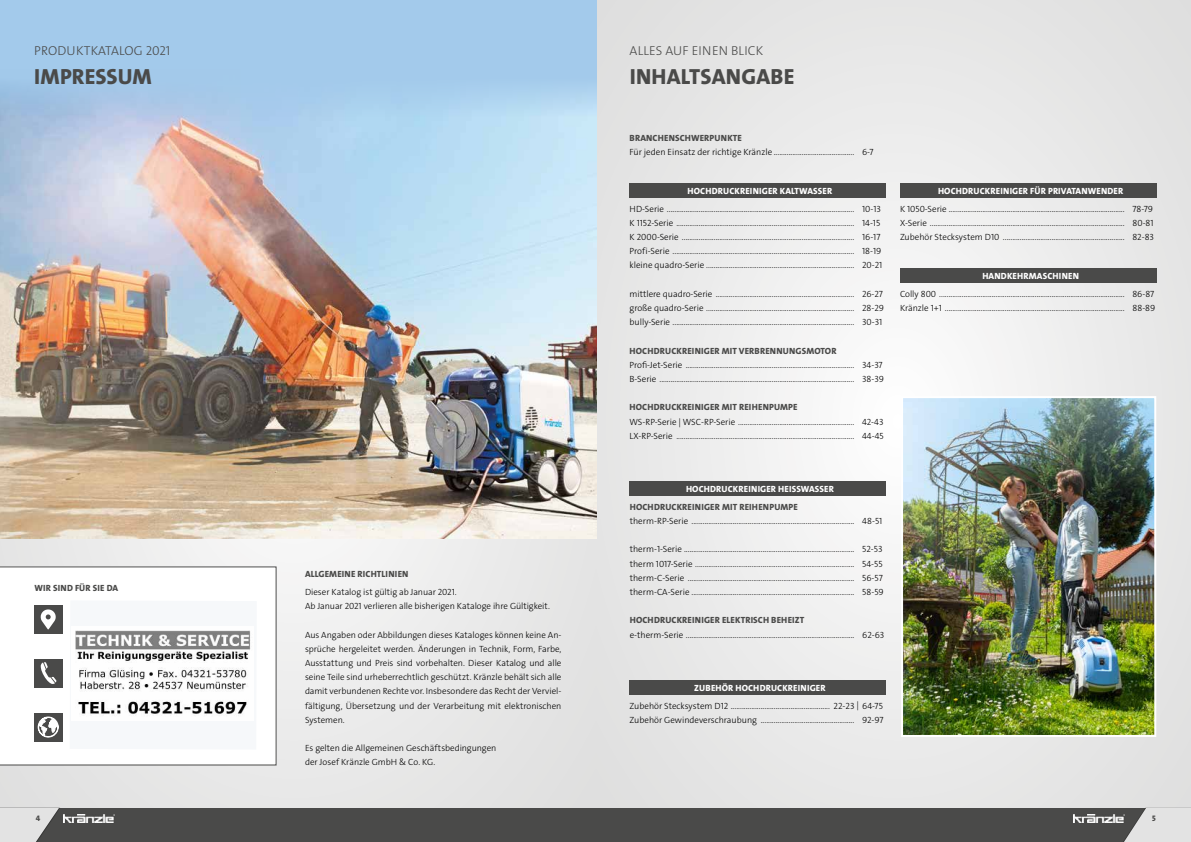
<style>
.page{position:relative;width:1191px;height:842px;background:#fff}
.page>*{position:absolute;margin:0;border:0;box-sizing:border-box;transform-origin:0 0}
.t1{font:22px "The Sans LP8 Ex Bld";letter-spacing:.01em;color:#4a4a49}
.t2{font:13px "The Sans LP3 Lig";letter-spacing:.015em;color:#4a4a49}
.t3{font:9px/14.2px "The Sans LP3 Lig";color:#000}
.t4{font:9px "The Sans LP8 Ex Bld";letter-spacing:.015em;color:#4a4a49}
.t5{font:9px "The Sans LP8 Ex Bld";letter-spacing:.015em;color:#fff}
.t6{font:8px "The Sans LP8 Ex Bld";color:#4a4a49}
</style>
<div class="page">
<svg style="left:595px;top:0;width:596px;height:807px"></svg>
<div style="left:0;top:0;width:595px;height:842px;background:#e8e8e8"></div>
<div style="left:596px;top:807px;width:595px;height:35px;background:#4a4a49"></div>
<div style="left:0;top:807px;width:596px;height:35px;background:#4a4a49"></div>
<svg style="left:0;top:808px;width:59px;height:34px"></svg>
<svg style="left:1118px;top:807px;width:73px;height:35px"></svg>
<img style="left:1073px;top:814px;width:51px;height:8px">
<img style="left:63px;top:814px;width:51px;height:8px">
<div style="left:0;top:566px;width:276px;height:199px;background:#fff"></div>
<div style="left:0;top:0;width:596px;height:538px;background:#a3caeb"></div>
<img style="left:0;top:89px;width:596px;height:449px">
<div style="left:34px;top:605px;width:28px;height:29px;background:#4a4a49"></div>
<svg style="left:41px;top:609px;width:15px;height:20px"></svg>
<div style="left:34px;top:659px;width:28px;height:28px;background:#4a4a49"></div>
<svg style="left:41px;top:662px;width:15px;height:22px"></svg>
<div style="left:34px;top:713px;width:28px;height:28px;background:#4a4a49"></div>
<svg style="left:38px;top:717px;width:21px;height:20px"></svg>
<img style="left:904px;top:399px;width:249px;height:335px">
<div style="left:901px;top:396px;width:255px;height:341px;border:2px solid #fff"></div>
<div style="left:629px;top:183px;width:257px;height:14px;background:#4a4a49"></div>
<div style="left:629px;top:481px;width:257px;height:14px;background:#4a4a49"></div>
<div style="left:900px;top:183px;width:256px;height:14px;background:#4a4a49"></div>
<div style="left:629px;top:680px;width:257px;height:14px;background:#4a4a49"></div>
<div style="left:900px;top:269px;width:256px;height:14px;background:#4a4a49"></div>
<div style="left:70px;top:600px;width:187px;height:149px;background:#f6f8fa"></div>
<img style="left:72px;top:626px;width:181px;height:95px">
<h2 class="t2" style="left:34px;top:43px;width:138px">PRODUKTKATALOG 2021</h2>
<h1 class="t1" style="left:34px;top:62px;width:119px">IMPRESSUM</h1>
<p class="t4" style="left:34px;top:583px;width:85px">WIR SIND FÜR SIE DA</p>
<p class="t4" style="left:305px;top:568px;width:105px">ALLGEMEINE RICHTLINIEN</p>
<p class="t3" style="left:305px;top:585px;width:246px">Dieser Katalog ist gültig ab Januar 2021.<br>Ab Januar 2021 verlieren alle bisherigen Kataloge ihre Gültigkeit.</p>
<p class="t3" style="left:305px;top:627px;width:258px;text-align:justify">Aus Angaben oder Abbildungen dieses Kataloges können keine An&shy;sprüche hergeleitet werden. Änderungen in Technik, Form, Farbe, Ausstattung und Preis sind vorbehalten. Dieser Katalog und alle seine Teile sind urheberrechtlich geschützt. Kränzle behält sich alle damit verbundenen Rechte vor. Insbesondere das Recht der Verviel&shy;fältigung, Übersetzung und der Verarbeitung mit elektronischen Systemen.</p>
<p class="t3" style="left:305px;top:741px;width:193px">Es gelten die Allgemeinen Geschäftsbedingungen der Josef Kränzle GmbH &amp; Co. KG.</p>
<h2 class="t2" style="left:629px;top:43px;width:135px">ALLES AUF EINEN BLICK</h2>
<h1 class="t1" style="left:629px;top:62px;width:166px">INHALTSANGABE</h1>
<p class="t4" style="left:629px;top:132px;width:114px">BRANCHENSCHWERPUNKTE</p>
<p class="t3" style="left:629px;top:145px;width:226px">Für jeden Einsatz der richtige Kränzle ...........................................</p>
<p class="t3" style="left:862px;top:145px;width:13px">6-7</p>
<p class="t5" style="left:687px;top:185px;width:146px">HOCHDRUCKREINIGER KALTWASSER</p>
<p class="t3" style="left:629px;top:201px;width:226px;text-align:justify">HD-Serie ....................................................................................................<br>K 1152-Serie ...............................................................................................<br>K 2000-Serie ............................................................................................<br>Profi-Serie ................................................................................................. kleine quadro-Serie ...............................................................................</p>
<p class="t3" style="left:629px;top:287px;width:226px;text-align:justify">mittlere quadro-Serie .......................................................................... große quadro-Serie ............................................................................... bully-Serie .................................................................................................</p>
<p class="t4" style="left:629px;top:345px;width:208px">HOCHDRUCKREINIGER MIT VERBRENNUNGSMOTOR</p>
<p class="t3" style="left:629px;top:358px;width:226px">Profi-Jet-Serie ..........................................................................................<br>B-Serie ........................................................................................................</p>
<p class="t4" style="left:629px;top:401px;width:169px">HOCHDRUCKREINIGER MIT REIHENPUMPE</p>
<p class="t3" style="left:629px;top:414px;width:226px">WS-RP-Serie | WSC-RP-Serie ..............................................................<br>LX-RP-Serie ...............................................................................................</p>
<p class="t3" style="left:862px;top:201px;width:22px">10-13<br>14-15<br>16-17<br>18-19<br>20-21</p>
<p class="t3" style="left:862px;top:287px;width:24px">26-27<br>28-29<br>30-31</p>
<p class="t3" style="left:862px;top:358px;width:24px">34-37<br>38-39</p>
<p class="t3" style="left:862px;top:414px;width:23px">42-43<br>44-45</p>
<p class="t5" style="left:938px;top:185px;width:187px">HOCHDRUCKREINIGER FÜR PRIVATANWENDER</p>
<p class="t3" style="left:900px;top:201px;width:226px;text-align:justify">K 1050-Serie ..............................................................................................<br>X-Serie ........................................................................................................<br>Zubehör Stecksystem D10 .................................................................</p>
<p class="t3" style="left:1132px;top:201px;width:23px;text-align:justify">78-79<br>80-81<br>82-83</p>
<p class="t5" style="left:982px;top:271px;width:98px">HANDKEHRMASCHINEN</p>
<p class="t3" style="left:900px;top:287px;width:226px">Colly 800 ...................................................................................................<br>Kränzle 1+1 ................................................................................................</p>
<p class="t3" style="left:1132px;top:287px;width:24px">86-87<br>88-89</p>
<p class="t5" style="left:686px;top:483px;width:149px">HOCHDRUCKREINIGER HEISSWASSER</p>
<p class="t4" style="left:630px;top:501px;width:169px">HOCHDRUCKREINIGER MIT REIHENPUMPE</p>
<p class="t3" style="left:630px;top:514px;width:226px">therm-RP-Serie .......................................................................................</p>
<p class="t3" style="left:630px;top:542px;width:226px;text-align:justify">therm-1-Serie ........................................................................................... therm 1017-Serie ..................................................................................... therm-C-Serie ......................................................................................... therm-CA-Serie .......................................................................................</p>
<p class="t4" style="left:630px;top:615px;width:176px">HOCHDRUCKREINIGER ELEKTRISCH BEHEIZT</p>
<p class="t3" style="left:630px;top:627px;width:226px">e-therm-Serie ..........................................................................................</p>
<p class="t3" style="left:862px;top:514px;width:21px">48-51</p>
<p class="t3" style="left:862px;top:542px;width:23px">52-53<br>54-55<br>56-57<br>58-59</p>
<p class="t3" style="left:862px;top:627px;width:24px">62-63</p>
<p class="t5" style="left:694px;top:682px;width:133px">ZUBEHÖR HOCHDRUCKREINIGER</p>
<p class="t3" style="left:629px;top:698px;width:255px;text-align:right">Zubehör Stecksystem D12 ..................................................... 22-23 | 64-75<br>92-97</p>
<p class="t3" style="left:629px;top:713px;width:226px">Zubehör Gewindeverschraubung ..................................................</p>
<p class="t6" style="left:36px;top:813px;width:6px">4</p>
<p class="t6" style="left:1152px;top:813px;width:5px">5</p>
</div>
